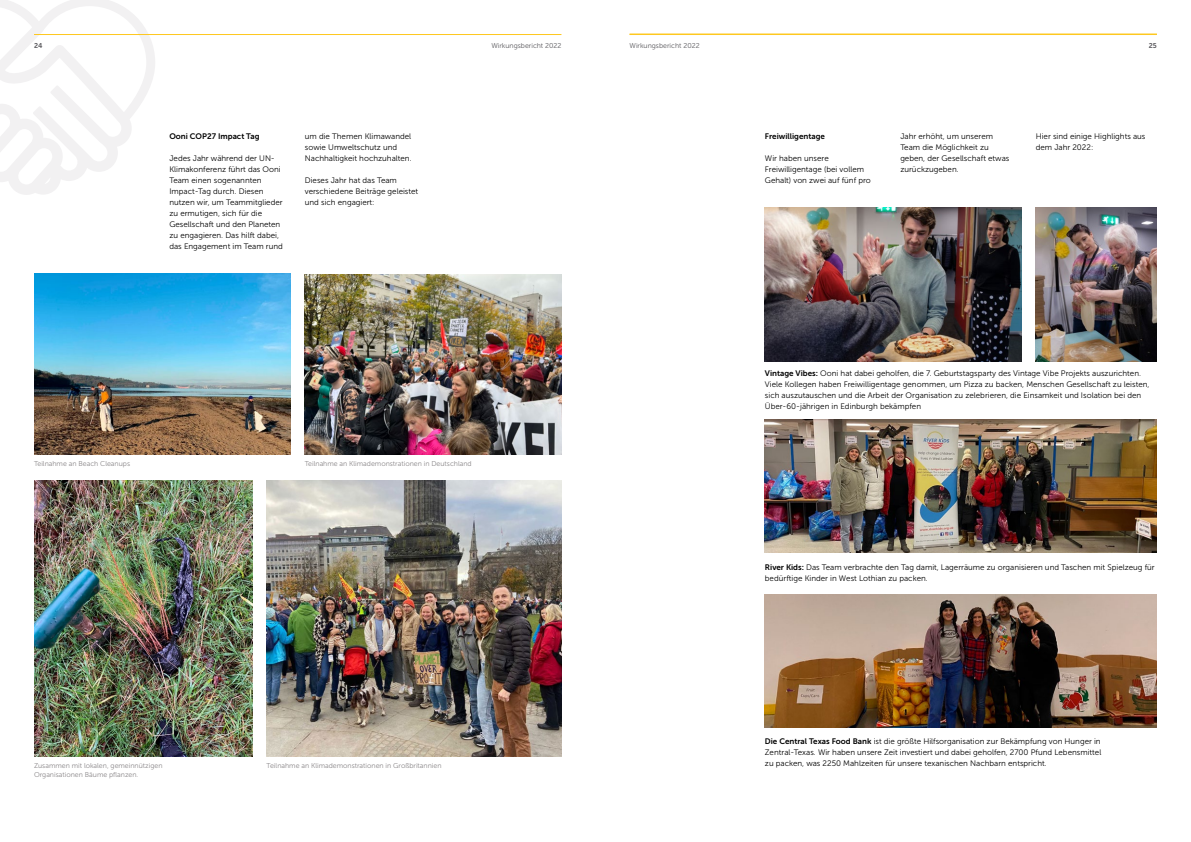
<style>
.page{position:relative;width:1191px;height:842px;background:#fff}
.page>*{position:absolute;margin:0;border:0;box-sizing:border-box;transform-origin:0 0}
.Body{font:8px/11px "Museo Sans 300";color:#000}
.Body-2{font:8px "Museo Sans 700";color:#000}
.Footnote{font:7px "Museo Sans 300";color:#888587}
.t1{font:7px "Museo Sans 300";color:#58575b}
.t2{font:7px "Museo Sans 700";color:#58575b}
.s1{font-family:"Museo Sans 700"}
</style>
<div class="page">
<svg style="left:0;top:0;width:155px;height:195px"></svg>
<img style="left:765px;top:595px;width:392px;height:133px">
<img style="left:765px;top:420px;width:392px;height:133px">
<hr style="left:34px;top:34px;width:527px;height:1px;background:#fec81e">
<hr style="left:629px;top:34px;width:528px;height:1px;background:#fec81e">
<img style="left:267px;top:480px;width:294px;height:276px">
<img style="left:34px;top:480px;width:218px;height:276px">
<img style="left:305px;top:274px;width:256px;height:180px">
<img style="left:34px;top:274px;width:257px;height:180px">
<img style="left:1035px;top:208px;width:122px;height:153px">
<img style="left:765px;top:208px;width:256px;height:153px">
<p class="t2" style="left:34px;top:42px;width:10px">24</p>
<p class="t1" style="left:491px;top:42px;width:72px">Wirkungsbericht 2022</p>
<p class="t1" style="left:629px;top:42px;width:72px">Wirkungsbericht 2022</p>
<p class="t2" style="left:1148px;top:42px;width:10px">25</p>
<p class="Body-2" style="left:169px;top:131px;width:92px">Ooni COP27 Impact Tag</p>
<p class="Body" style="left:169px;top:153px;width:115px">Jedes Jahr während der UN-<br>Klimakonferenz führt das Ooni<br>Team einen sogenannten<br>Impact-Tag durch. Diesen nutzen wir, um Teammitglieder zu ermutigen, sich für die<br>Gesellschaft und den Planeten zu engagieren. Das hilft dabei, das Engagement im Team rund</p>
<p class="Body" style="left:305px;top:130px;width:108px">um die Themen Klimawandel sowie Umweltschutz und<br>Nachhaltigkeit hochzuhalten.</p>
<p class="Body" style="left:305px;top:175px;width:115px">Dieses Jahr hat das Team verschiedene Beiträge geleistet und sich engagiert:</p>
<p class="Footnote" style="left:34px;top:460px;width:98px">Teilnahme an Beach Cleanups</p>
<p class="Footnote" style="left:305px;top:460px;width:168px">Teilnahme an Klimademonstrationen in Deutschland</p>
<p class="Footnote" style="left:34px;top:762px;width:130px">Zusammen mit lokalen, gemeinnützigen</p>
<p class="Footnote" style="left:267px;top:762px;width:176px">Teilnahme an Klimademonstrationen in Großbritannien</p>
<p class="Footnote" style="left:34px;top:771px;width:106px">Organisationen Bäume pflanzen.</p>
<p class="Body-2" style="left:765px;top:131px;width:61px">Freiwilligentage</p>
<p class="Body" style="left:765px;top:153px;width:107px">Wir haben unsere<br>Freiwilligentage (bei vollem<br>Gehalt) von zwei auf fünf pro</p>
<p class="Body" style="left:900px;top:130px;width:111px">Jahr erhöht, um unserem<br>Team die Möglichkeit zu geben, der Gesellschaft etwas zurückzugeben.</p>
<p class="Body" style="left:1035px;top:130px;width:111px">Hier sind einige Highlights aus dem Jahr 2022:</p>
<p class="Body" style="left:765px;top:368px;width:386px"><span class="s1">Vintage Vibes:</span> Ooni hat dabei geholfen, die 7. Geburtstagsparty des Vintage Vibe Projekts auszurichten.<br>Viele Kollegen haben Freiwilligentage genommen, um Pizza zu backen, Menschen Gesellschaft zu leisten, sich auszutauschen und die Arbeit der Organisation zu zelebrieren, die Einsamkeit und Isolation bei den Über-60-jährigen in Edinburgh bekämpfen</p>
<p class="Body" style="left:765px;top:562px;width:391px"><span class="s1">River Kids:</span> Das Team verbrachte den Tag damit, Lagerräume zu organisieren und Taschen mit Spielzeug für bedürftige Kinder in West Lothian zu packen.</p>
<p class="Body" style="left:765px;top:735px;width:338px;text-align:justify"><span class="s1">Die Central Texas Food Bank</span> ist die größte Hilfsorganisation zur Bekämpfung von Hunger in Zentral-Texas. Wir haben unsere Zeit investiert und dabei geholfen, 2700 Pfund Lebensmittel zu packen, was 2250 Mahlzeiten für unsere texanischen Nachbarn entspricht.</p>
</div>
